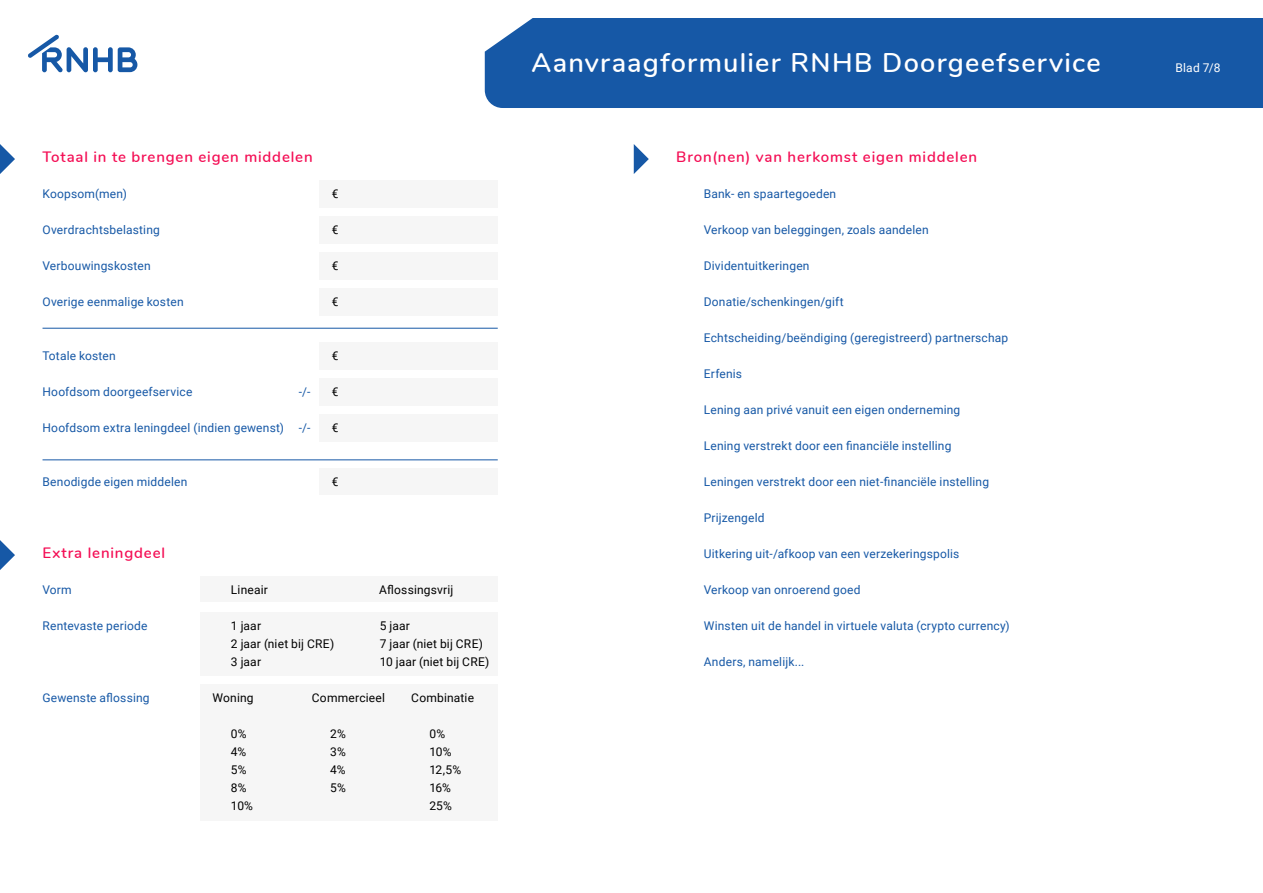
<style>
.page{position:relative;width:1263px;height:893px;background:#fff}
.page>*{position:absolute;margin:0;border:0;box-sizing:border-box;transform-origin:0 0}
.t1{font:600 27px "Nunito";letter-spacing:.05em;color:#fff}
.t2{font:600 15px "Nunito";letter-spacing:.055em;color:#f40d54}
.t3{font:12px "Roboto";letter-spacing:.015em;color:#1658a6}
.t4{font:12px/18px "Roboto";letter-spacing:.015em;color:#000}
.t5{font:12px "Roboto";color:#fff}
</style>
<div class="page">
<div style="left:485px;top:18px;width:778px;height:90px;background:#1658a6"></div>
<svg style="left:28px;top:34px;width:109px;height:39px"></svg>
<svg style="left:0;top:144px;width:15px;height:30px"></svg>
<svg style="left:634px;top:144px;width:15px;height:30px"></svg>
<svg style="left:0;top:540px;width:15px;height:30px"></svg>
<div style="left:319px;top:180px;width:178px;height:28px;background:#f6f6f6"></div>
<div style="left:319px;top:216px;width:178px;height:28px;background:#f6f6f6"></div>
<div style="left:319px;top:252px;width:178px;height:28px;background:#f6f6f6"></div>
<div style="left:319px;top:288px;width:178px;height:28px;background:#f6f6f6"></div>
<div style="left:319px;top:342px;width:178px;height:28px;background:#f6f6f6"></div>
<div style="left:319px;top:378px;width:178px;height:28px;background:#f6f6f6"></div>
<div style="left:319px;top:414px;width:178px;height:28px;background:#f6f6f6"></div>
<div style="left:319px;top:468px;width:178px;height:27px;background:#f6f6f6"></div>
<hr style="left:43px;top:328px;width:455px;height:1px;background:#1658a6">
<hr style="left:43px;top:460px;width:455px;height:1px;background:#1658a6">
<div style="left:200px;top:576px;width:149px;height:26px;background:#f6f6f6"></div>
<div style="left:349px;top:576px;width:148px;height:26px;background:#f6f6f6"></div>
<div style="left:200px;top:613px;width:297px;height:63px;background:#f6f6f6"></div>
<div style="left:200px;top:684px;width:297px;height:136px;background:#f6f6f6"></div>
<h1 class="t1" style="left:531px;top:43px;width:571px">Aanvraagformulier RNHB Doorgeefservice</h1>
<p class="t5" style="left:1175px;top:59px;width:46px">Blad 7/8</p>
<p class="t2" style="left:43px;top:146px;width:272px">Totaal in te brengen eigen middelen</p>
<p class="t2" style="left:676px;top:146px;width:302px">Bron(nen) van herkomst eigen middelen</p>
<p class="t3" style="left:704px;top:185px;width:134px">Bank- en spaartegoeden</p>
<p class="t3" style="left:43px;top:185px;width:86px">Koopsom(men)</p>
<p class="t3" style="left:43px;top:221px;width:119px">Overdrachtsbelasting</p>
<p class="t3" style="left:43px;top:257px;width:110px">Verbouwingskosten</p>
<p class="t3" style="left:43px;top:293px;width:143px">Overige eenmalige kosten</p>
<p class="t4" style="left:332px;top:184px;width:8px">€</p>
<p class="t4" style="left:332px;top:220px;width:8px">€</p>
<p class="t4" style="left:332px;top:256px;width:8px">€</p>
<p class="t4" style="left:332px;top:292px;width:8px">€</p>
<p class="t3" style="left:704px;top:221px;width:227px">Verkoop van beleggingen, zoals aandelen</p>
<p class="t3" style="left:704px;top:257px;width:107px">Dividentuitkeringen</p>
<p class="t3" style="left:704px;top:293px;width:141px">Donatie/schenkingen/gift</p>
<p class="t3" style="left:43px;top:347px;width:75px">Totale kosten</p>
<p class="t3" style="left:43px;top:383px;width:151px">Hoofdsom doorgeefservice</p>
<p class="t3" style="left:299px;top:383px;width:13px">-/-</p>
<p class="t3" style="left:43px;top:419px;width:269px">Hoofdsom extra leningdeel (indien gewenst) -/-</p>
<p class="t3" style="left:43px;top:473px;width:146px">Benodigde eigen middelen</p>
<p class="t4" style="left:332px;top:346px;width:8px">€</p>
<p class="t4" style="left:332px;top:382px;width:8px">€</p>
<p class="t4" style="left:332px;top:418px;width:8px">€</p>
<p class="t4" style="left:332px;top:472px;width:8px">€</p>
<p class="t2" style="left:42px;top:542px;width:124px">Extra leningdeel</p>
<p class="t3" style="left:43px;top:581px;width:31px">Vorm</p>
<p class="t3" style="left:43px;top:617px;width:106px">Rentevaste periode</p>
<p class="t3" style="left:43px;top:689px;width:109px">Gewenste aflossing</p>
<p class="t4" style="left:231px;top:580px;width:38px">Lineair</p>
<p class="t4" style="left:379px;top:580px;width:76px">Aflossingsvrij</p>
<p class="t4" style="left:231px;top:616px;width:105px">1 jaar<br>2 jaar (niet bij CRE)<br>3 jaar</p>
<p class="t4" style="left:380px;top:616px;width:111px">5 jaar<br>7 jaar (niet bij CRE)<br>10 jaar (niet bij CRE)</p>
<p class="t4" style="left:213px;top:688px;width:43px">Woning</p>
<p class="t4" style="left:312px;top:688px;width:75px">Commercieel</p>
<p class="t4" style="left:411px;top:688px;width:64px">Combinatie</p>
<p class="t4" style="left:231px;top:724px;width:24px">0%<br>4%<br>5%<br>8%<br>10%</p>
<p class="t4" style="left:429px;top:724px;width:33px">0%<br>10%<br>12,5%<br>16%<br>25%</p>
<p class="t4" style="left:330px;top:724px;width:17px;text-align:justify">2% 3% 4% 5%</p>
<p class="t3" style="left:704px;top:329px;width:306px">Echtscheiding/beëndiging (geregistreerd) partnerschap</p>
<p class="t3" style="left:704px;top:365px;width:40px">Erfenis</p>
<p class="t3" style="left:704px;top:401px;width:258px">Lening aan privé vanuit een eigen onderneming</p>
<p class="t3" style="left:704px;top:437px;width:249px">Lening verstrekt door een financiële instelling</p>
<p class="t3" style="left:704px;top:473px;width:287px">Leningen verstrekt door een niet-financiële instelling</p>
<p class="t3" style="left:704px;top:509px;width:62px">Prijzengeld</p>
<p class="t3" style="left:704px;top:545px;width:257px">Uitkering uit-/afkoop van een verzekeringspolis</p>
<p class="t3" style="left:704px;top:581px;width:158px">Verkoop van onroerend goed</p>
<p class="t3" style="left:704px;top:617px;width:307px">Winsten uit de handel in virtuele valuta (crypto currency)</p>
<p class="t3" style="left:704px;top:653px;width:102px">Anders, namelijk...</p>
</div>
